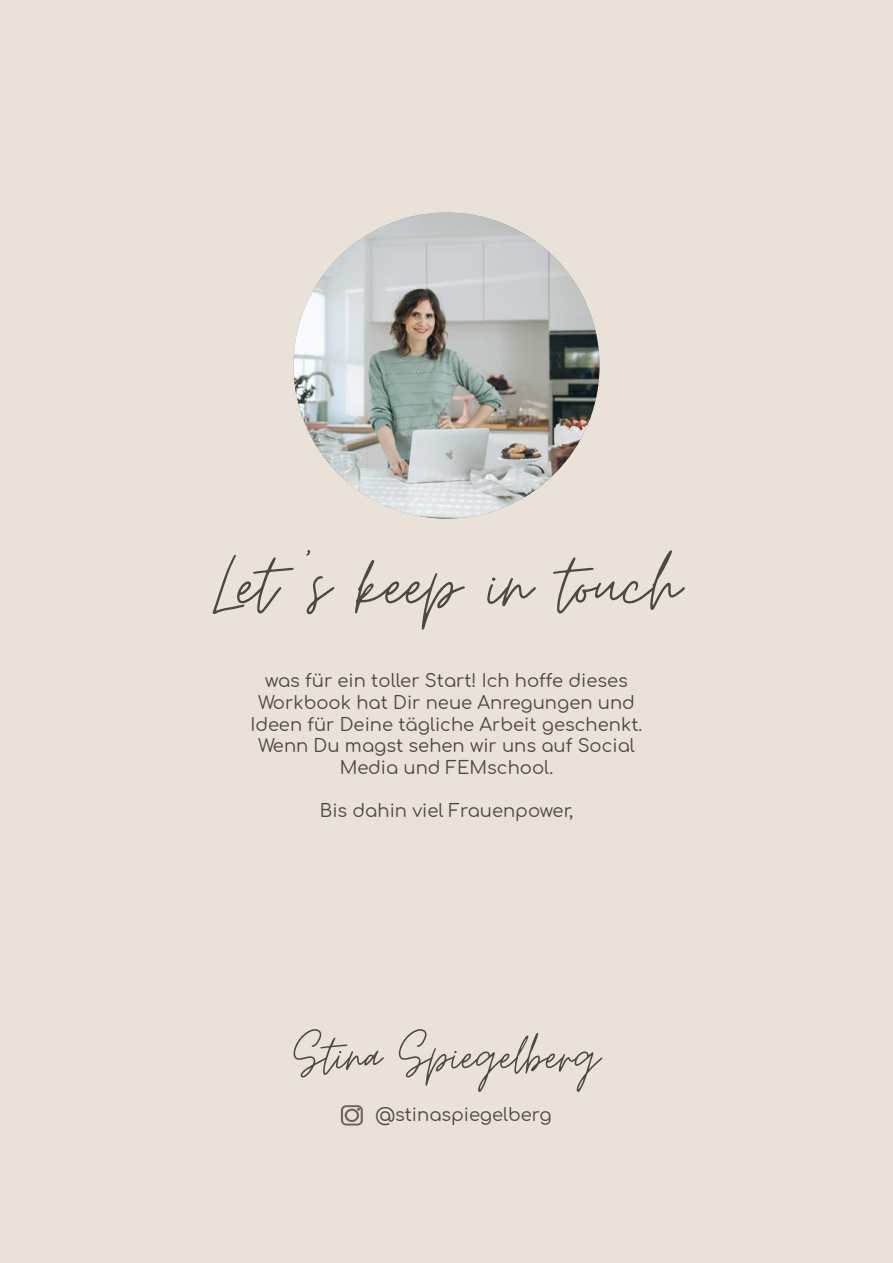
<style>
.page{position:relative;width:893px;height:1263px;background:#eae1d9}
.page>*{position:absolute;margin:0;border:0;box-sizing:border-box;transform-origin:0 0}
.t1{font:90px "Moon Time";color:#4f4840}
.t2{font:60px "Moon Time";color:#4f4840}
.t3{font:18px/21.6px "Comfortaa";color:#4f4840;text-align:center}
</style>
<div class="page">
<img style="left:293px;top:213px;width:306px;height:306px;border-radius:153px">
<svg style="left:341px;top:1105px;width:22px;height:20px"></svg>
<h1 class="t1" style="left:213px;top:544px;width:469px">Let 's keep in touch</h1>
<p class="t3" style="left:251px;top:668px;width:393px">was für ein toller Start! Ich hoffe dieses Workbook hat Dir neue Anregungen und Ideen für Deine tägliche Arbeit geschenkt.<br>Wenn Du magst sehen wir uns auf Social Media und FEMschool.</p>
<p class="t3" style="left:320px;top:797px;width:255px">Bis dahin viel Frauenpower,</p>
<h2 class="t2" style="left:294px;top:1029px;width:307px">Stina Spiegelberg</h2>
<p class="t3" style="left:375px;top:1101px;width:178px">@stinaspiegelberg</p>
</div>
